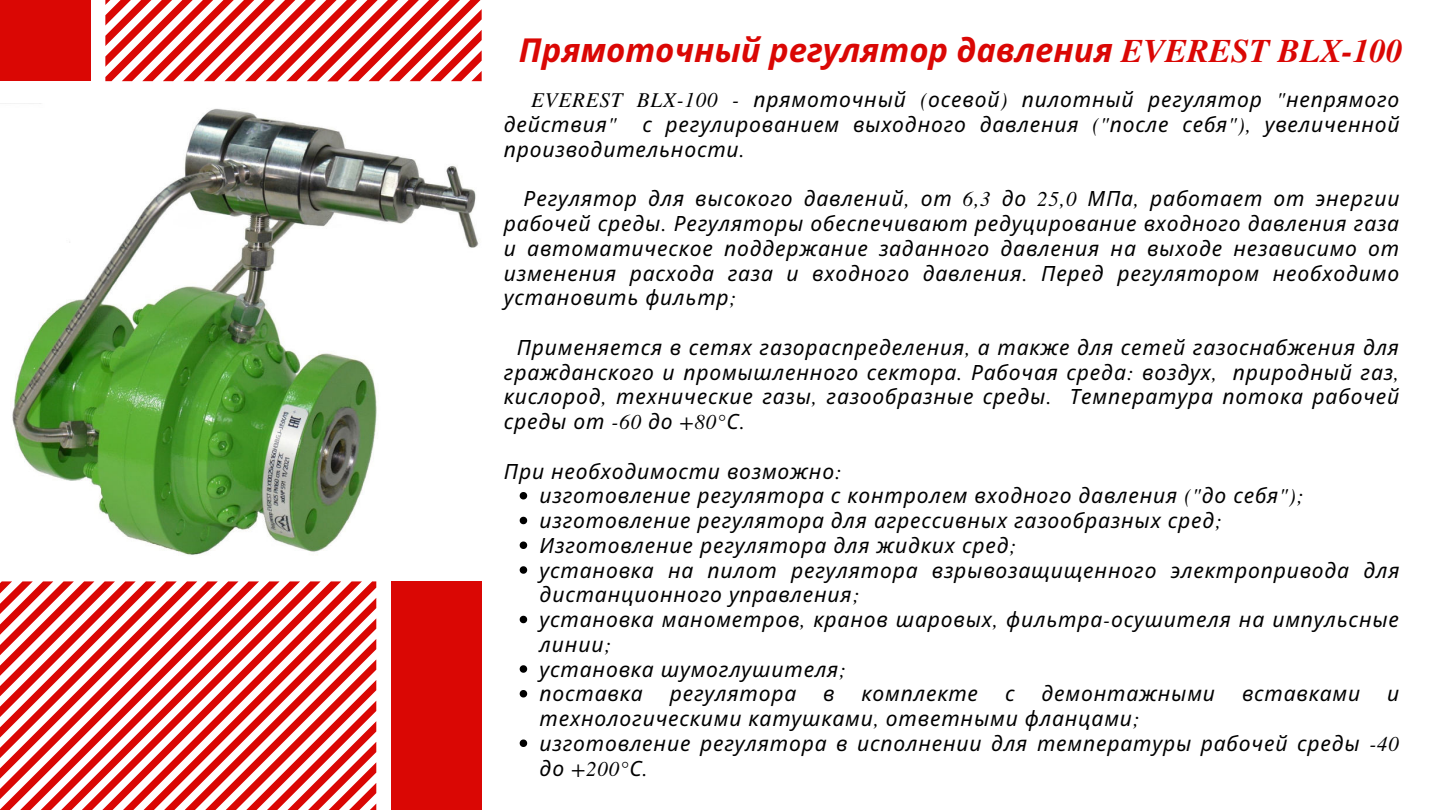
<style>
.page{position:relative;width:1440px;height:810px;background:#fff}
.page>*{position:absolute;margin:0;border:0;box-sizing:border-box;transform-origin:0 0}
.t1{font:italic 700 33px "Noto Sans";color:#da0704}
.t2{font:italic 21px/24.8px "Noto Sans";letter-spacing:.04em;color:#000;text-align:justify}
.t3{font:italic 21px "Te X Gyre Termes";color:#000}
.s1{font-family:"Te X Gyre Termes"}
.s2{font-family:"Noto Sans"}
</style>
<div class="page">
<svg style="left:0;top:581px;width:376px;height:229px"></svg>
<div style="left:391px;top:581px;width:91px;height:229px;background:#da0704"></div>
<svg style="left:520px;top:492px;width:7px;height:8px"></svg>
<svg style="left:520px;top:517px;width:7px;height:7px"></svg>
<svg style="left:520px;top:542px;width:7px;height:7px"></svg>
<svg style="left:520px;top:566px;width:7px;height:8px"></svg>
<svg style="left:520px;top:616px;width:7px;height:7px"></svg>
<svg style="left:520px;top:665px;width:7px;height:8px"></svg>
<svg style="left:520px;top:690px;width:7px;height:8px"></svg>
<svg style="left:520px;top:740px;width:7px;height:7px"></svg>
<div style="left:0;top:0;width:91px;height:81px;background:#da0704"></div>
<svg style="left:105px;top:0;width:377px;height:81px"></svg>
<img style="left:0;top:103px;width:479px;height:452px">
<h1 class="t1" style="left:519px;top:27px;width:885px">Прямоточный регулятор давления <span class="s1">EVEREST BLX-100</span></h1>
<p class="t2" style="left:504px;top:88px;width:897px;text-indent:27px"><span class="s1">EVEREST BLX-100 -</span> прямоточный <span class="s1">(</span>осевой<span class="s1">)</span> пилотный регулятор <span class="s1">"</span>непрямого действия<span class="s1">"</span> с регулированием выходного давления <span class="s1">("</span>после себя<span class="s1">"),</span> увеличенной производительности<span class="s1">.</span></p>
<p class="t2" style="left:504px;top:187px;width:897px;text-indent:20px">Регулятор для высокого давлений<span class="s1">,</span> от <span class="s1">6,3</span> до <span class="s1">25,0</span> МПа<span class="s1">,</span> работает от энергии рабочей среды<span class="s1">.</span> Регуляторы обеспечивают редуцирование входного давления газа и автоматическое поддержание заданного давления на выходе независимо от изменения расхода газа и входного давления<span class="s1">.</span> Перед регулятором необходимо установить фильтр<span class="s1">;</span></p>
<p class="t2" style="left:504px;top:335px;width:897px;text-indent:13px">Применяется в сетях газораспределения<span class="s1">,</span> а также для сетей газоснабжения для гражданского и промышленного сектора<span class="s1">.</span> Рабочая среда<span class="s1">:</span> воздух<span class="s1">,</span> природный газ<span class="s1">, </span>кислород<span class="s1">,</span> технические газы<span class="s1">,</span> газообразные среды<span class="s1">.</span> Температура потока рабочей среды от <span class="s1">-60</span> до <span class="s1">+80°</span>С<span class="s1">.</span></p>
<p class="t2" style="left:504px;top:459px;width:340px">При необходимости возможно<span class="s1">:</span></p>
<p class="t2" style="left:540px;top:484px;width:861px;text-align:left">изготовление регулятора с контролем входного давления <span class="s1">("</span>до себя<span class="s1">"); </span>изготовление регулятора для агрессивных газообразных сред<span class="s1">;<br></span>Изготовление регулятора для жидких сред<span class="s1">;<br></span>установка на пилот регулятора взрывозащищенного электропривода для дистанционного управления<span class="s1">;<br></span>установка манометров<span class="s1">,</span> кранов шаровых<span class="s1">,</span> фильтра<span class="s1">-</span>осушителя на импульсные линии<span class="s1">;<br></span>установка шумоглушителя<span class="s1">;<br></span>поставка</p>
<p class="t2" style="left:670px;top:682px;width:128px">регулятора</p>
<p class="t2" style="left:823px;top:682px;width:13px">в</p>
<p class="t2" style="left:862px;top:682px;width:118px">комплекте</p>
<p class="t2" style="left:1005px;top:682px;width:11px">с</p>
<p class="t2" style="left:1042px;top:682px;width:175px">демонтажными</p>
<p class="t2" style="left:1242px;top:682px;width:120px">вставками</p>
<p class="t2" style="left:1387px;top:682px;width:14px">и</p>
<p class="t2" style="left:540px;top:706px;width:861px">технологическими катушками<span class="s1">,</span> ответными фланцами<span class="s1">;<br></span>изготовление регулятора в исполнении для температуры рабочей среды <span class="s1">-40</span></p>
<p class="t3" style="left:540px;top:753px;width:110px"><span class="s2">до</span> +200°<span class="s2">С</span>.</p>
</div>
